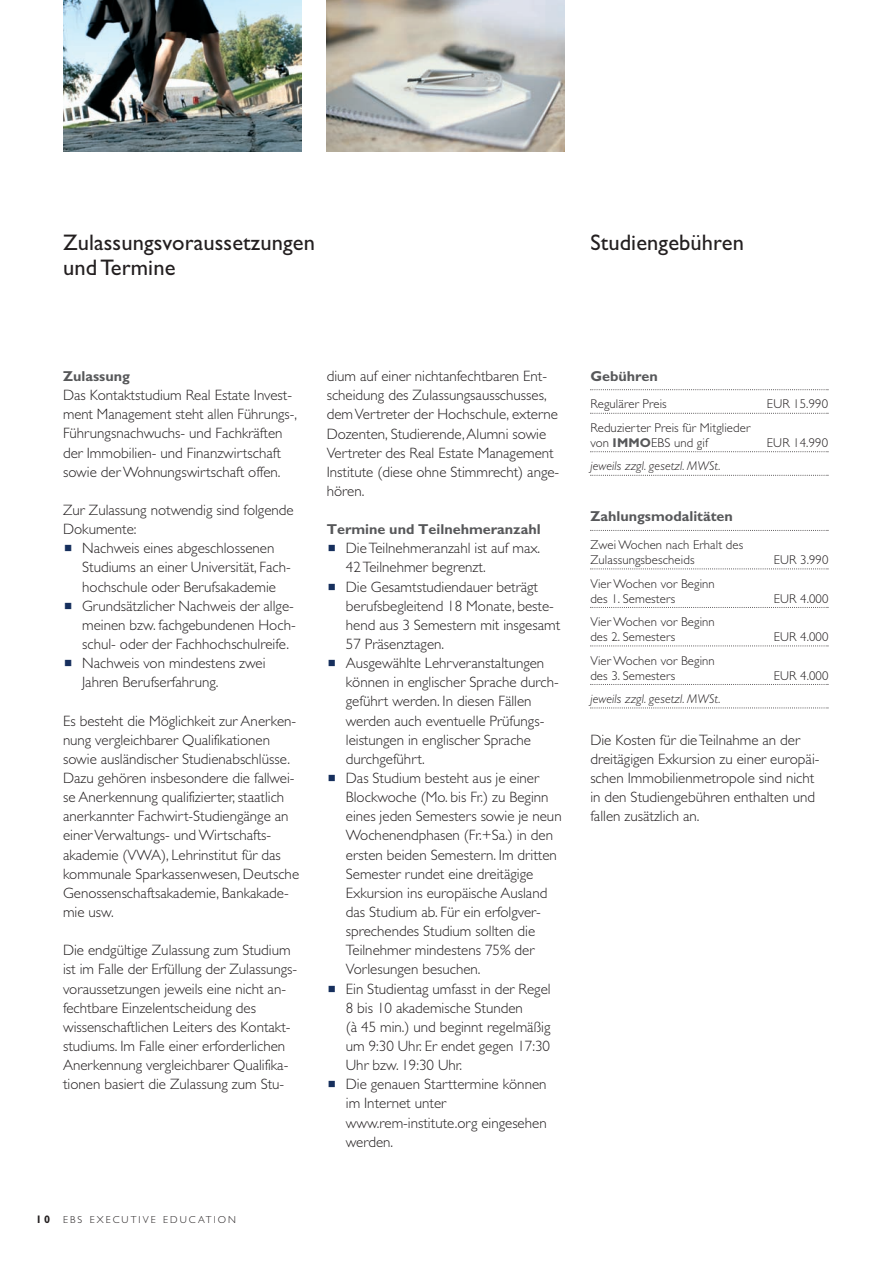
<style>
.page{position:relative;width:893px;height:1263px;background:#fff}
.page>*{position:absolute;margin:0;border:0;box-sizing:border-box;transform-origin:0 0}
.t1{font:22.5px/25.5px "Gill Sans";letter-spacing:.005em;color:#231f20}
.t2{font:300 15px/19.2px "Gill Sans";color:#231f20}
.t3{font:700 14.4px "M Gill Sans";color:#57585a}
.t4{font:300 12.75px/15px "Gill Sans";letter-spacing:.01em;color:#231f20}
.t5{font:italic 300 12.75px "Gill Sans";letter-spacing:.01em;color:#231f20}
.t6{font:300 10.2px "Gill Sans";letter-spacing:.2em;color:#231f20}
.s1{font-weight:700;font-size:10.95px}
.s2{font-weight:700;color:#57585a}
</style>
<div class="page">
<svg style="left:63px;top:0;width:766px;height:709px"></svg>
<svg style="left:65px;top:545px;width:6px;height:6px"></svg>
<svg style="left:65px;top:602px;width:6px;height:7px"></svg>
<svg style="left:65px;top:660px;width:6px;height:6px"></svg>
<svg style="left:329px;top:545px;width:6px;height:6px"></svg>
<svg style="left:329px;top:583px;width:6px;height:7px"></svg>
<svg style="left:329px;top:660px;width:6px;height:6px"></svg>
<h1 class="t1" style="left:63px;top:232px;width:253px">Zulassungsvoraussetzungen und Termine</h1>
<h1 class="t1" style="left:590px;top:232px;width:155px">Studiengebühren</h1>
<p class="t3" style="left:63px;top:371px;width:68px">Zulassung</p>
<p class="t2" style="left:63px;top:387px;width:235px">Das Kontaktstudium Real Estate Invest&shy;ment Management steht allen Führungs-, Führungsnachwuchs- und Fachkräften der Immobilien- und Finanzwirtschaft sowie der Wohnungswirtschaft offen.</p>
<p class="t2" style="left:63px;top:502px;width:232px">Zur Zulassung notwendig sind folgende<br>Dokumente:</p>
<p class="t2" style="left:82px;top:540px;width:215px">Nachweis eines abgeschlossenen Studiums an einer Universität, Fach&shy;hochschule oder Berufsakademie Grundsätzlicher Nachweis der allge&shy;meinen bzw. fachgebundenen Hoch&shy;schul- oder der Fachhochschulreife.<br>Nachweis von mindestens zwei Jahren Berufserfahrung.</p>
<p class="t2" style="left:63px;top:712px;width:238px">Es besteht die Möglichkeit zur Anerken&shy;nung vergleichbarer Qualifikationen sowie ausländischer Studienabschlüsse.<br>Dazu gehören insbesondere die fallwei&shy;se Anerkennung qualifizierter, staatlich anerkannter Fachwirt-Studiengänge an einer Verwaltungs- und Wirtschafts&shy;akademie (VWA), Lehrinstitut für das kommunale Sparkassenwesen, Deutsche Genossenschaftsakademie, Bankakade&shy;mie usw.</p>
<p class="t2" style="left:63px;top:942px;width:236px">Die endgültige Zulassung zum Studium ist im Falle der Erfüllung der Zulassungs&shy;voraussetzungen jeweils eine nicht an&shy;fechtbare Einzelentscheidung des wissenschaftlichen Leiters des Kontakt&shy;studiums. Im Falle einer erforderlichen Anerkennung vergleichbarer Qualifika&shy;tionen basiert die Zulassung zum Stu-</p>
<p class="t6" style="left:36px;top:1216px;width:202px"><span class="s1">10</span> EBS EXECUTIVE EDUCATION</p>
<p class="t2" style="left:327px;top:368px;width:234px">dium auf einer nichtanfechtbaren Ent&shy;scheidung des Zulassungsausschusses, dem Vertreter der Hochschule, externe Dozenten, Studierende,Alumni sowie Vertreter des Real Estate Management Institute (diese ohne Stimmrecht) ange&shy;hören.</p>
<p class="t3" style="left:327px;top:524px;width:216px">Termine und Teilnehmeranzahl</p>
<p class="t2" style="left:346px;top:540px;width:217px">Die Teilnehmeranzahl ist auf max.<br>42 Teilnehmer begrenzt.<br>Die Gesamtstudiendauer beträgt berufsbegleitend 18 Monate, beste&shy;hend aus 3 Semestern mit insgesamt<br>57 Präsenztagen.<br>Ausgewählte Lehrveranstaltungen können in englischer Sprache durch&shy;geführt werden. In diesen Fällen werden auch eventuelle Prüfungs&shy;leistungen in englischer Sprache durchgeführt.<br>Das Studium besteht aus je einer<br>Blockwoche (Mo. bis Fr.) zu Beginn eines jeden Semesters sowie je neun<br>Wochenendphasen (Fr.+Sa.) in den ersten beiden Semestern. Im dritten<br>Semester rundet eine dreitägige<br>Exkursion ins europäische Ausland das Studium ab. Für ein erfolgver&shy;sprechendes Studium sollten die<br>Teilnehmer mindestens 75% der<br>Vorlesungen besuchen.<br>Ein Studientag umfasst in der Regel<br>8 bis 10 akademische Stunden<br>(à 45 min.) und beginnt regelmäßig um 9:30 Uhr. Er endet gegen 17:30<br>Uhr bzw. 19:30 Uhr.<br>Die genauen Starttermine können im Internet unter www.rem-institute.org eingesehen werden.</p>
<p class="t3" style="left:590px;top:370px;width:69px">Gebühren</p>
<p class="t4" style="left:590px;top:398px;width:78px">Regulärer Preis</p>
<p class="t4" style="left:767px;top:398px;width:63px">EUR 15.990</p>
<p class="t4" style="left:590px;top:422px;width:161px">Reduzierter Preis für Mitglieder von <span class="s2">IMMO</span>EBS und gif</p>
<p class="t4" style="left:767px;top:437px;width:63px">EUR 14.990</p>
<p class="t5" style="left:590px;top:462px;width:132px">jeweils zzgl. gesetzl. MWSt.</p>
<p class="t3" style="left:590px;top:511px;width:144px">Zahlungsmodalitäten</p>
<p class="t4" style="left:590px;top:539px;width:154px">Zwei Wochen nach Erhalt des<br>Zulassungsbescheids</p>
<p class="t4" style="left:590px;top:577px;width:126px">Vier Wochen vor Beginn des 1. Semesters</p>
<p class="t4" style="left:590px;top:616px;width:126px">Vier Wochen vor Beginn des 2. Semesters</p>
<p class="t4" style="left:590px;top:654px;width:126px">Vier Wochen vor Beginn des 3. Semesters</p>
<p class="t4" style="left:774px;top:554px;width:56px">EUR 3.990</p>
<p class="t4" style="left:774px;top:592px;width:56px">EUR 4.000</p>
<p class="t4" style="left:774px;top:631px;width:56px">EUR 4.000</p>
<p class="t4" style="left:774px;top:669px;width:56px">EUR 4.000</p>
<p class="t5" style="left:590px;top:694px;width:132px">jeweils zzgl. gesetzl. MWSt.</p>
<p class="t2" style="left:590px;top:732px;width:231px">Die Kosten für die Teilnahme an der dreitägigen Exkursion zu einer europäi&shy;schen Immobilienmetropole sind nicht in den Studiengebühren enthalten und fallen zusätzlich an.</p>
</div>
